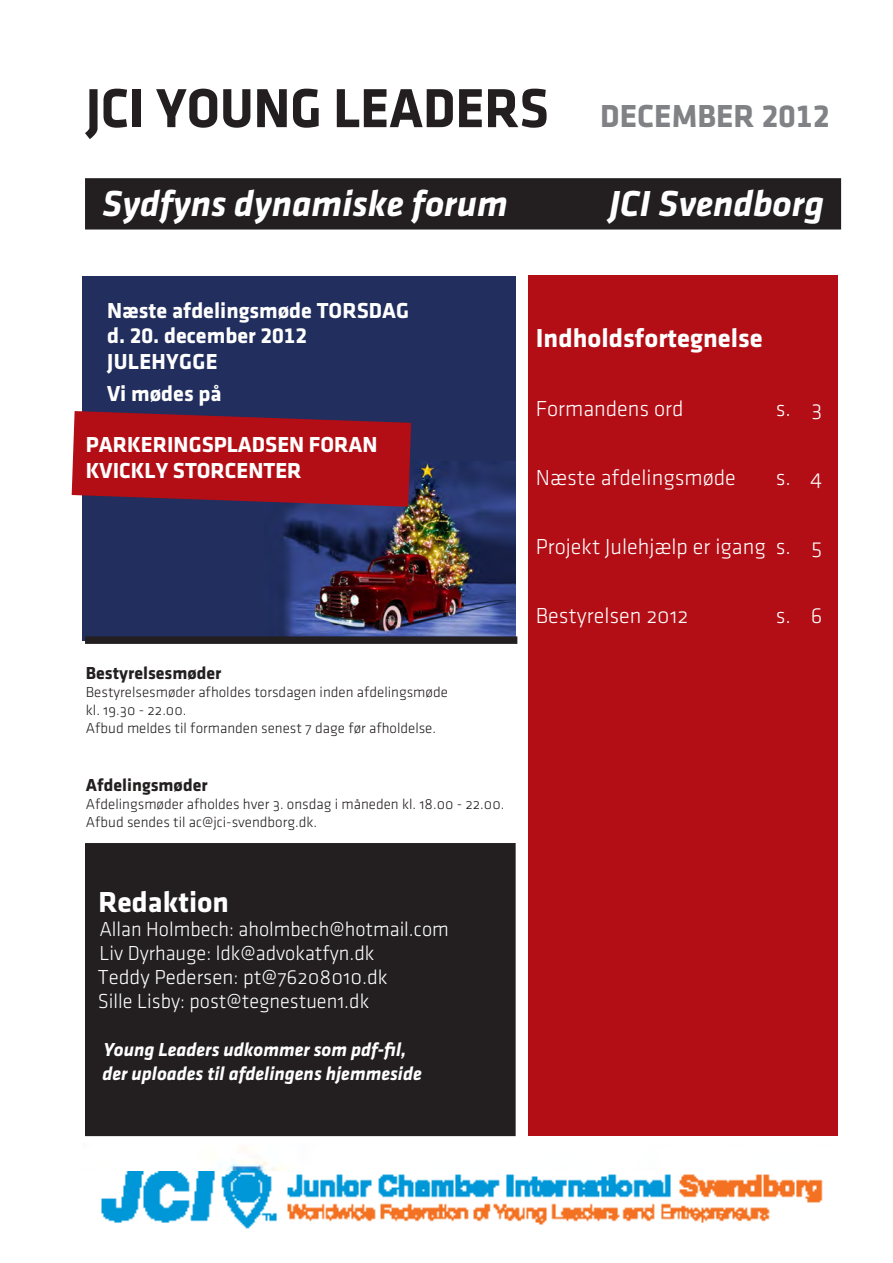
<style>
.page{position:relative;width:893px;height:1263px;background:#fff}
.page>*{position:absolute;margin:0;border:0;box-sizing:border-box;transform-origin:0 0}
.t1{font:700 57px "Klavika";color:#231f20;scale:.95 1}
.t2{font:italic 700 37.5px "Klavika";color:#fff}
.t3{font:700 30px "Klavika";color:#fff}
.t4{font:700 27px "Klavika";color:#fff}
.t5{font:700 22.5px/25.5px "Klavika";color:#fff}
.t6{font:22.5px "Klavika Light OSF";color:#fff}
.t7{font:21px "Klavika Light OSF";color:#fff}
.t8{font:italic 700 19.5px/24px "Klavika";color:#fff}
.t9{font:700 18px "Klavika";color:#231f20}
.t10{font:15px "Klavika Light OSF";color:#231f20}
.s1{font-size:33px;color:#808285}
</style>
<div class="page">
<img style="left:82px;top:277px;width:434px;height:363px">
<hr style="left:892px;top:229px;width:1px;height:1034px;background:#090a05">
<div style="left:528px;top:275px;width:310px;height:860px;background:#b30e15"></div>
<div style="left:86px;top:844px;width:429px;height:291px;background:#231f20"></div>
<div style="left:85px;top:843px;width:431px;height:293px;border:2px solid #231f20"></div>
<div style="left:86px;top:179px;width:754px;height:50px;background:#231f20"></div>
<div style="left:85px;top:178px;width:756px;height:51px;border:2px solid #231f20"></div>
<div style="left:85px;top:636px;width:432px;height:8px;background:#231f20"></div>
<img style="left:101px;top:1148px;width:722px;height:81px">
<hr style="left:892px;top:0;width:1px;height:234px;background:#231f20">
<svg style="left:72px;top:411px;width:339px;height:96px;background:#a1131f"></svg>
<p class="t1" style="left:86px;top:77px;width:785px">JCI YOUNG LEADERS <span class="s1">DECEMBER 2012</span></p>
<p class="t2" style="left:102px;top:182px;width:407px">Sydfyns dynamiske forum</p>
<p class="t2" style="left:609px;top:182px;width:216px">JCI Svendborg</p>
<p class="t5" style="left:107px;top:297px;width:303px">Næste afdelingsmøde TORSDAG d. 20. december 2012</p>
<p class="t5" style="left:107px;top:348px;width:112px">JULEHYGGE</p>
<p class="t5" style="left:107px;top:381px;width:116px">Vi mødes på</p>
<p class="t5" style="left:86px;top:432px;width:293px">PARKERINGSPLADSEN FORAN</p>
<p class="t5" style="left:86px;top:458px;width:217px">KVICKLY STORCENTER</p>
<p class="t9" style="left:86px;top:663px;width:137px">Bestyrelsesmøder</p>
<p class="t10" style="left:86px;top:684px;width:363px">Bestyrelsesmøder afholdes torsdagen inden afdelingsmøde</p>
<p class="t10" style="left:86px;top:702px;width:102px">kl. 19.30 - 22.00.</p>
<p class="t10" style="left:86px;top:720px;width:352px">Afbud meldes til formanden senest 7 dage før afholdelse.</p>
<p class="t9" style="left:86px;top:775px;width:123px">Afdelingsmøder</p>
<p class="t10" style="left:86px;top:796px;width:420px">Afdelingsmøder afholdes hver 3. onsdag i måneden kl. 18.00 - 22.00.</p>
<p class="t10" style="left:86px;top:814px;width:233px">Afbud sendes til ac@jci-svendborg.dk.</p>
<p class="t3" style="left:98px;top:886px;width:132px">Redaktion</p>
<p class="t7" style="left:99px;top:918px;width:351px">Allan Holmbech: aholmbech@hotmail.com</p>
<p class="t7" style="left:99px;top:942px;width:277px">Liv Dyrhauge: ldk@advokatfyn.dk</p>
<p class="t7" style="left:98px;top:966px;width:291px">Teddy Pedersen: pt@76208010.dk</p>
<p class="t7" style="left:98px;top:990px;width:273px">Sille Lisby: post@tegnestuen1.dk</p>
<p class="t8" style="left:102px;top:1037px;width:321px">Young Leaders udkommer som pdf-fil, der uploades til afdelingens hjemmeside</p>
<p class="t4" style="left:536px;top:323px;width:229px">Indholdsfortegnelse</p>
<p class="t6" style="left:536px;top:397px;width:149px">Formandens ord</p>
<p class="t6" style="left:776px;top:397px;width:48px">s. 3</p>
<p class="t6" style="left:536px;top:466px;width:202px">Næste afdelingsmøde</p>
<p class="t6" style="left:776px;top:466px;width:48px">s. 4</p>
<p class="t6" style="left:536px;top:535px;width:288px">Projekt Julehjælp er igang s. 5</p>
<p class="t6" style="left:536px;top:604px;width:154px">Bestyrelsen 2012</p>
<p class="t6" style="left:776px;top:604px;width:48px">s. 6</p>
</div>
